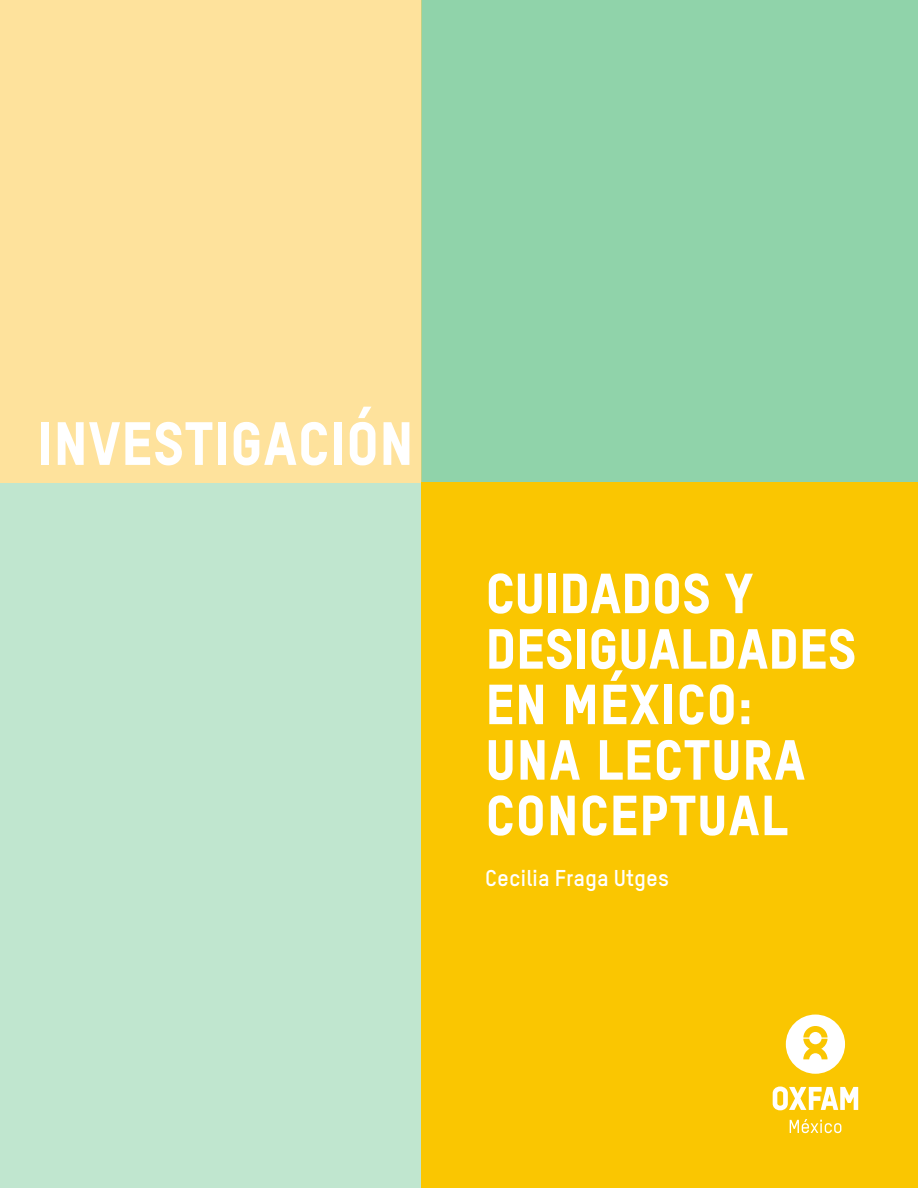
<style>
.page{position:relative;width:918px;height:1188px;background:#c0e6cf}
.page>*{position:absolute;margin:0;border:0;box-sizing:border-box;transform-origin:0 0}
.t1{font:60px "Oxfam TSTARPRO Headline";color:#fff}
.t2{font:55.5px/55.5px "Oxfam TSTARPRO Headline";letter-spacing:.01em;color:#fff}
.t3{font:700 22.5px "TSTARPRO";color:#fff}
</style>
<div class="page">
<div style="left:0;top:0;width:422px;height:482px;background:#fee29c"></div>
<div style="left:421px;top:0;width:497px;height:482px;background:#90d3aa"></div>
<div style="left:421px;top:482px;width:497px;height:706px;background:#fac601"></div>
<svg style="left:790px;top:1119px;width:51px;height:14px"></svg>
<svg style="left:786px;top:1015px;width:59px;height:59px"></svg>
<svg style="left:773px;top:1087px;width:85px;height:23px"></svg>
<p class="t1" style="left:37px;top:406px;width:378px">INVESTIGACIÓN</p>
<p class="t2" style="left:485px;top:565px;width:373px">CUIDADOS Y<br>DESIGUALDADES<br>EN MÉXICO:<br>UNA LECTURA<br>CONCEPTUAL</p>
<p class="t3" style="left:485px;top:864px;width:185px">Cecilia Fraga Utges</p>
</div>
